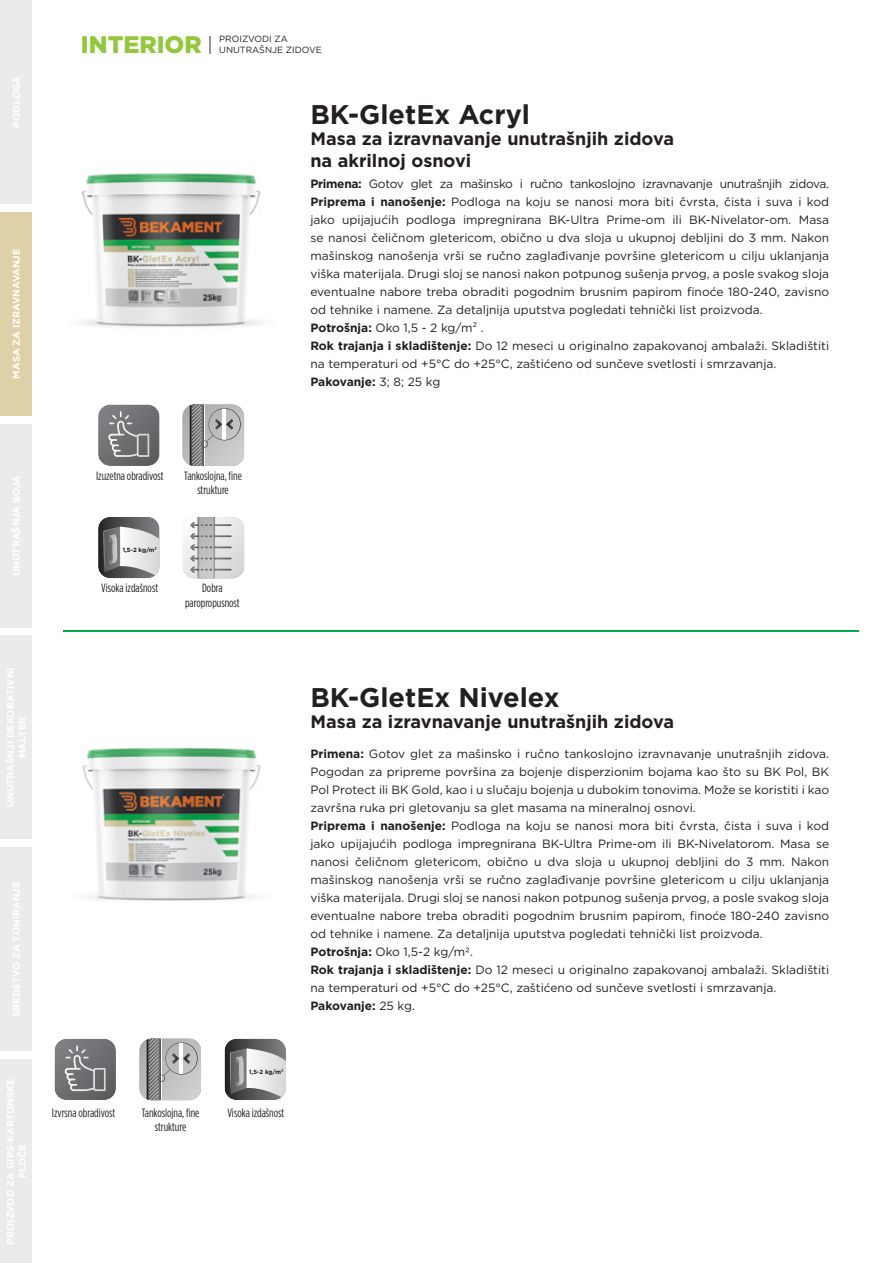
<style>
.page{position:relative;width:893px;height:1263px;background:#fff}
.page>*{position:absolute;margin:0;border:0;box-sizing:border-box;transform-origin:0 0}
.t1{font:700 27px "Gotham";color:#231f20}
.t2{font:900 24px "Gotham";color:#93c83d}
.t3{font:700 18px/21.6px "Gotham";color:#231f20}
.t4{font:12px/18px "Gotham";color:#231f20}
.t5{font:12px/14.4px "Gotham Cond";color:#231f20;text-align:center}
.t6{font:700 9.75px "Gotham";color:#fff}
.t7{font:9px/10.8px "Gotham";color:#231f20}
.t8{font:700 6px "Gotham";letter-spacing:-.015em;color:#231f20}
.s1{font-weight:700}
</style>
<div class="page">
<svg style="left:182px;top:517px;width:63px;height:62px"></svg>
<svg style="left:98px;top:517px;width:62px;height:62px"></svg>
<svg style="left:182px;top:404px;width:63px;height:62px;background:#aeb0b1"></svg>
<svg style="left:98px;top:404px;width:62px;height:62px;background:#818284"></svg>
<img style="left:79px;top:173px;width:184px;height:154px">
<img style="left:82px;top:748px;width:179px;height:153px">
<hr style="left:64px;top:631px;width:795px;height:1px;background:#01ad4f">
<svg style="left:209px;top:36px;width:2px;height:17px"></svg>
<div style="left:0;top:0;width:32px;height:203px;background:#ebebec"></div>
<div style="left:0;top:212px;width:32px;height:203px;background:#ded0a7"></div>
<div style="left:0;top:424px;width:32px;height:203px;background:#ebebec"></div>
<div style="left:0;top:1059px;width:32px;height:204px;background:#ebebec"></div>
<div style="left:0;top:636px;width:32px;height:203px;background:#ebebec"></div>
<div style="left:0;top:848px;width:32px;height:203px;background:#ebebec"></div>
<svg style="left:54px;top:1038px;width:62px;height:62px;background:#818284"></svg>
<svg style="left:224px;top:1038px;width:62px;height:62px"></svg>
<svg style="left:139px;top:1038px;width:62px;height:63px;background:#aeb0b1"></svg>
<p class="t6" style="left:10px;top:378px;width:131px;rotate:-90deg">MASA ZA IZRAVNAVANJE</p>
<h2 class="t2" style="left:81px;top:28px;width:122px">INTERIOR</h2>
<p class="t7" style="left:219px;top:34px;width:104px">PROIZVODI ZA<br>UNUTRAŠNJE ZIDOVE</p>
<h1 class="t1" style="left:310px;top:96px;width:221px">BK-GletEx Acryl</h1>
<h3 class="t3" style="left:310px;top:128px;width:365px">Masa za izravnavanje unutrašnjih zidova na akrilnoj osnovi</h3>
<p class="t4" style="left:310px;top:175px;width:520px"><span class="s1">Primena:</span> Gotov glet za mašinsko i ručno tankoslojno izravnavanje unutrašnjih zidova.<br><span class="s1">Priprema i nanošenje:</span> Podloga na koju se nanosi mora biti čvrsta, čista i suva i kod jako upijajućih podloga impregnirana BK-Ultra Prime-om ili BK-Nivelator-om. Masa se nanosi čeličnom gletericom, obično u dva sloja u ukupnoj debljini do 3 mm. Nakon mašinskog nanošenja vrši se ručno zaglađivanje površine gletericom u cilju uklanjanja viška materijala. Drugi sloj se nanosi nakon potpunog sušenja prvog, a posle svakog sloja eventualne nabore treba obraditi pogodnim brusnim papirom finoće 180-240, zavisno od tehnike i namene. Za detaljnija uputstva pogledati tehnički list proizvoda.<br><span class="s1">Potrošnja:</span> Oko 1,5 - 2 kg/m² .<br><span class="s1">Rok trajanja i skladištenjе:</span> Do 12 meseci u originalno zapakovanoj ambalaži. Skladištiti na temperaturi od +5°C do +25°C, zaštićeno od sunčeve svetlosti i smrzavanja.<br><span class="s1">Pakovanje:</span> 3; 8; 25 kg</p>
<p class="t5" style="left:96px;top:468px;width:69px">Izuzetna obradivost</p>
<p class="t5" style="left:184px;top:468px;width:59px">Tankoslojna, fine strukture</p>
<p class="t8" style="left:123px;top:546px;width:36px">1,5-2 kg/m2</p>
<p class="t5" style="left:101px;top:581px;width:58px">Visoka izdašnost</p>
<p class="t5" style="left:185px;top:581px;width:56px">Dobra paropropusnost</p>
<p class="t8" style="left:249px;top:1068px;width:36px">1,5-2 kg/m2</p>
<p class="t5" style="left:52px;top:1105px;width:65px">Izvrsna obradivost</p>
<p class="t5" style="left:142px;top:1105px;width:59px">Tankoslojna, fine strukture</p>
<p class="t5" style="left:227px;top:1105px;width:58px">Visoka izdašnost</p>
<h1 class="t1" style="left:310px;top:679px;width:250px">BK-GletEx Nivelex</h1>
<h3 class="t3" style="left:310px;top:711px;width:365px">Masa za izravnavanje unutrašnjih zidova</h3>
<p class="t4" style="left:310px;top:744px;width:520px"><span class="s1">Primena:</span> Gotov glet za mašinsko i ručno tankoslojno izravnavanje unutrašnjih zidova.<br>Pogodan za pripreme površina za bojenje disperzionim bojama kao što su BK Pol, BK Pol Protect ili BK Gold, kao i u slučaju bojenja u dubokim tonovima. Može se koristiti i kao završna ruka pri gletovanju sa glet masama na mineralnoj osnovi.<br><span class="s1">Priprema i nanošenje:</span> Podloga na koju se nanosi mora biti čvrsta, čista i suva i kod jako upijajućih podloga impregnirana BK-Ultra Prime-om ili BK-Nivelatorom. Masa se nanosi čeličnom gletericom, obično u dva sloja u ukupnoj debljini do 3 mm. Nakon mašinskog nanošenja vrši se ručno zaglađivanje površine gletericom u cilju uklanjanja viška materijala. Drugi sloj se nanosi nakon potpunog sušenja prvog, a posle svakog sloja eventualne nabore treba obraditi pogodnim brusnim papirom, finoće 180-240 zavisno od tehnike i namene. Za detaljnija uputstva pogledati tehnički list proizvoda.<br><span class="s1">Potrošnja:</span> Oko 1,5-2 kg/m2.<br><span class="s1">Rok trajanja i skladištenjе:</span> Do 12 meseci u originalno zapakovanoj ambalaži. Skladištiti na temperaturi od +5°C do +25°C, zaštićeno od sunčeve svetlosti i smrzavanja.<br><span class="s1">Pakovanje:</span> 25 kg.</p>
</div>
